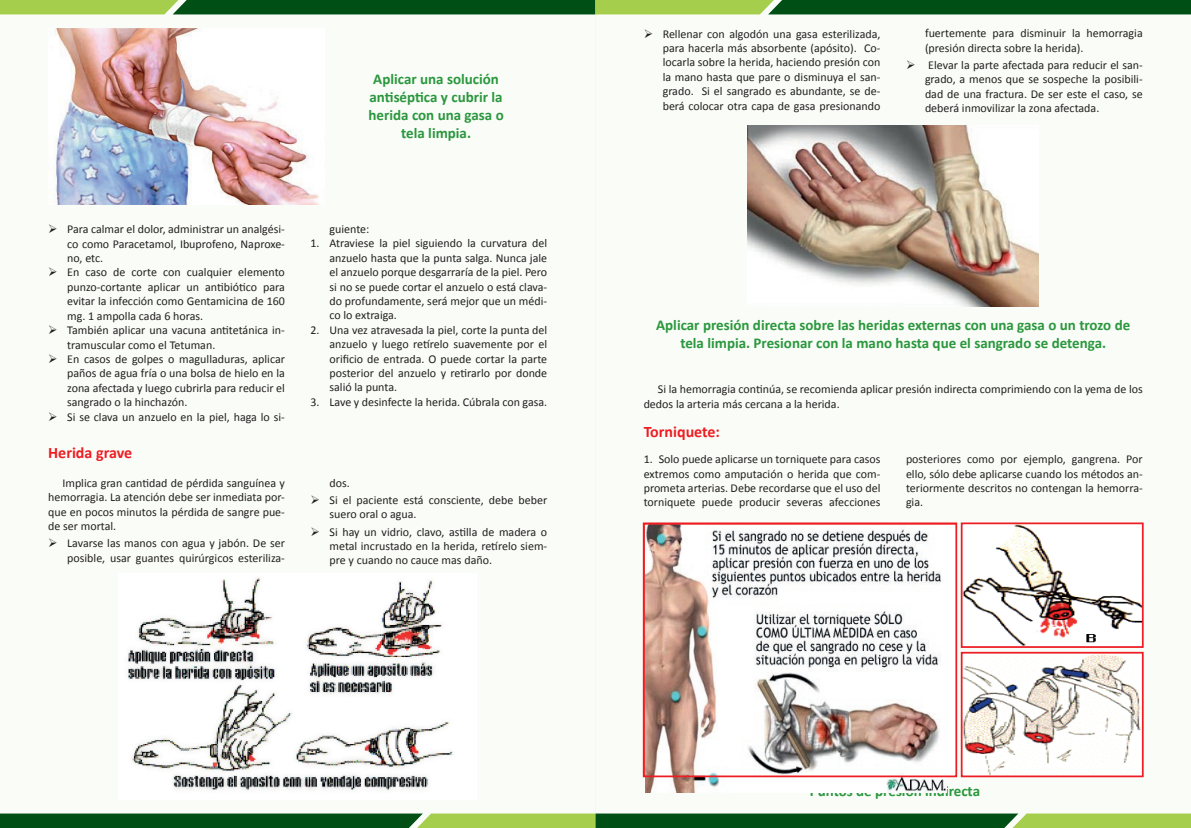
<style>
.page{position:relative;width:1191px;height:828px;background:#fff}
.page>*{position:absolute;margin:0;border:0;box-sizing:border-box;transform-origin:0 0}
.t1{font:700 16px "Calibri";color:#ee1d23}
.t2{font:700 15px/18px "Calibri";color:#2a973d;text-align:center}
.t3{font:12px/14.4px "Calibri";color:#231f20;text-align:justify}
</style>
<div class="page">
<div style="left:0;top:0;width:595px;height:828px;background:#f9fcf7"></div>
<div style="left:595px;top:0;width:596px;height:828px;background:#f9fcf7"></div>
<svg style="left:0;top:0;width:1191px;height:14px"></svg>
<svg style="left:0;top:813px;width:1191px;height:15px"></svg>
<img style="left:56px;top:28px;width:263px;height:177px">
<img style="left:128px;top:578px;width:325px;height:212px">
<img style="left:747px;top:125px;width:291px;height:182px">
<img style="left:645px;top:777px;width:301px;height:15px">
<svg style="left:646px;top:525px;width:295px;height:249px"></svg>
<div style="left:643px;top:522px;width:314px;height:255px;border:2px solid #ee1d23"></div>
<img style="left:963px;top:525px;width:177px;height:120px">
<div style="left:960px;top:522px;width:183px;height:126px;border:2px solid #ee1d23"></div>
<img style="left:963px;top:655px;width:177px;height:119px">
<div style="left:960px;top:652px;width:183px;height:125px;border:2px solid #ee1d23"></div>
<p class="t2" style="left:368px;top:70px;width:137px">Aplicar una solución antiséptica y cubrir la herida con una gasa o tela limpia.</p>
<p class="t3" style="left:67px;top:222px;width:219px;text-indent:-19px">➢ Para calmar el dolor, administrar un analgési&shy;co como Paracetamol, Ibuprofeno, Naproxe&shy;no, etc.</p>
<p class="t3" style="left:67px;top:265px;width:219px;text-indent:-19px">➢ En caso de corte con cualquier elemento punzo-cortante aplicar un antibiótico para evitar la infección como Gentamicina de 160 mg. 1 ampolla cada 6 horas.</p>
<p class="t3" style="left:67px;top:323px;width:219px;text-indent:-19px">➢ También aplicar una vacuna antitetánica in&shy;tramuscular como el Tetuman.</p>
<p class="t3" style="left:67px;top:352px;width:219px;text-indent:-19px">➢ En casos de golpes o magulladuras, aplicar paños de agua fría o una bolsa de hielo en la zona afectada y luego cubrirla para reducir el sangrado o la hinchazón.</p>
<p class="t3" style="left:48px;top:409px;width:238px">➢ Si se clava un anzuelo en la piel, haga lo si-</p>
<h1 class="t1" style="left:48px;top:442px;width:85px">Herida grave</h1>
<p class="t3" style="left:48px;top:475px;width:238px;text-indent:14px">Implica gran cantidad de pérdida sanguínea y hemorragia. La atención debe ser inmediata por&shy;que en pocos minutos la pérdida de sangre pue&shy;de ser mortal.</p>
<p class="t3" style="left:48px;top:536px;width:238px;text-align:right">➢ Lavarse las manos con agua y jabón. De ser posible, usar guantes quirúrgicos esteriliza-</p>
<p class="t3" style="left:329px;top:222px;width:41px">guiente:</p>
<p class="t3" style="left:329px;top:236px;width:219px;text-indent:-19px">1. Atraviese la piel siguiendo la curvatura del anzuelo hasta que la punta salga. Nunca jale el anzuelo porque desgarraría de la piel. Pero si no se puede cortar el anzuelo o está clava&shy;do profundamente, será mejor que un médi&shy;co lo extraiga.</p>
<p class="t3" style="left:329px;top:323px;width:219px;text-indent:-19px">2. Una vez atravesada la piel, corte la punta del anzuelo y luego retírelo suavemente por el orificio de entrada. O puede cortar la parte posterior del anzuelo y retirarlo por donde salió la punta.</p>
<p class="t3" style="left:310px;top:395px;width:238px">3. Lave y desinfecte la herida. Cúbrala con gasa.</p>
<p class="t3" style="left:329px;top:475px;width:22px">dos.</p>
<p class="t3" style="left:329px;top:493px;width:219px;text-indent:-19px">➢ Si el paciente está consciente, debe beber suero oral o agua.</p>
<p class="t3" style="left:329px;top:524px;width:219px;text-indent:-19px">➢ Si hay un vidrio, clavo, astilla de madera o metal incrustado en la herida, retírelo siem&shy;pre y cuando no cauce mas daño.</p>
<p class="t3" style="left:662px;top:26px;width:219px;text-indent:-19px">➢ Rellenar con algodón una gasa esterilizada, para hacerla más absorbente (apósito). Co&shy;locarla sobre la herida, haciendo presión con la mano hasta que pare o disminuya el san&shy;grado. Si el sangrado es abundante, se de&shy;berá colocar otra capa de gasa presionando</p>
<p class="t3" style="left:925px;top:26px;width:219px">fuertemente para disminuir la hemorragia (presión directa sobre la herida).</p>
<p class="t3" style="left:925px;top:58px;width:219px;text-indent:-19px">➢ Elevar la parte afectada para reducir el san&shy;grado, a menos que se sospeche la posibili&shy;dad de una fractura. De ser este el caso, se deberá inmovilizar la zona afectada.</p>
<p class="t2" style="left:656px;top:316px;width:475px">Aplicar presión directa sobre las heridas externas con una gasa o un trozo de tela limpia. Presionar con la mano hasta que el sangrado se detenga.</p>
<p class="t3" style="left:643px;top:382px;width:500px;text-indent:14px">Si la hemorragia continúa, se recomienda aplicar presión indirecta comprimiendo con la yema de los dedos la arteria más cercana a la herida.</p>
<h1 class="t1" style="left:643px;top:422px;width:78px">Torniquete:</h1>
<p class="t3" style="left:643px;top:452px;width:238px">1. Solo puede aplicarse un torniquete para casos extremos como amputación o herida que com&shy;prometa arterias. Debe recordarse que el uso del torniquete puede producir severas afecciones</p>
<p class="t3" style="left:906px;top:452px;width:238px">posteriores como por ejemplo, gangrena. Por ello, sólo debe aplicarse cuando los métodos an&shy;teriormente descritos no contengan la hemorra&shy;gia.</p>
<p class="t2" style="left:809px;top:782px;width:172px">Puntos de presión indirecta</p>
</div>
